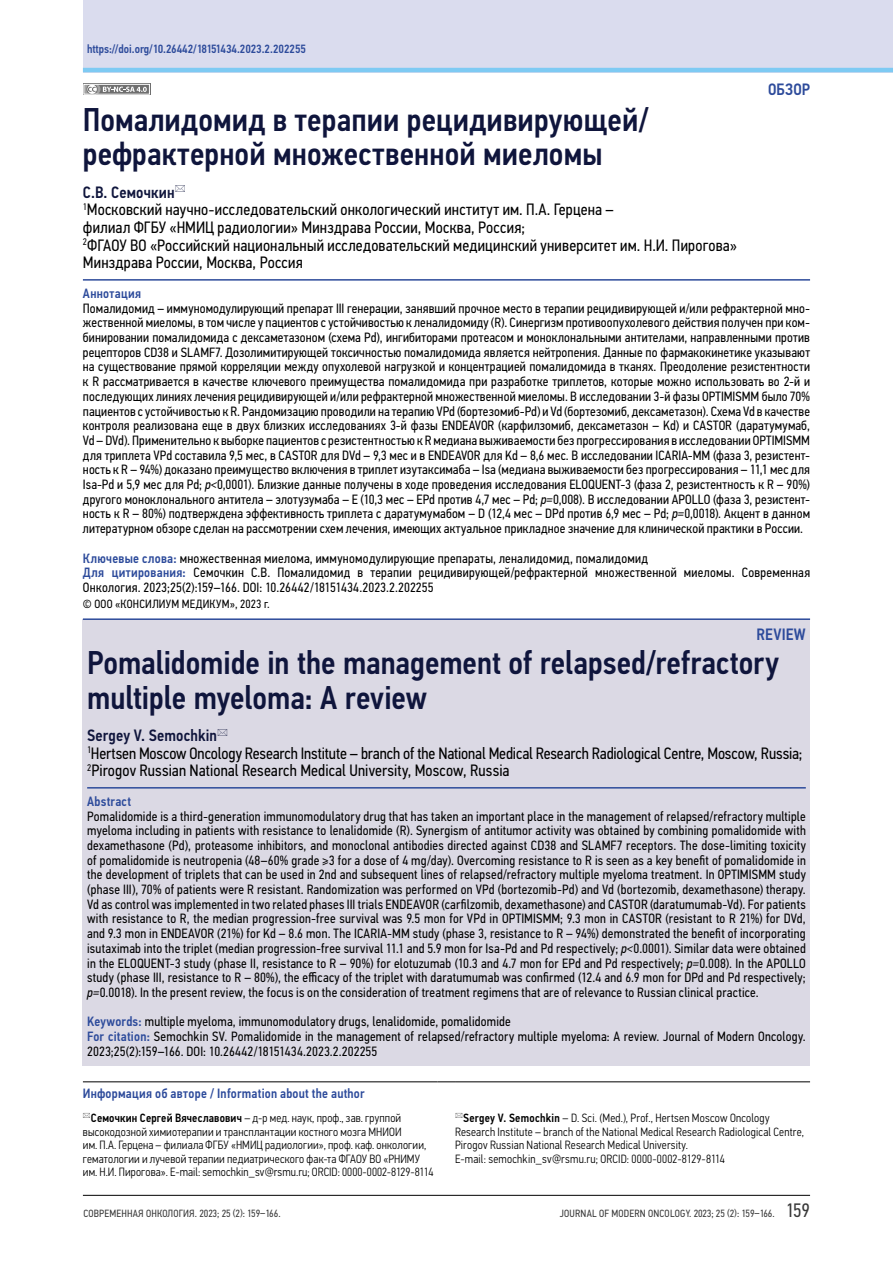
<style>
.page{position:relative;width:893px;height:1263px;background:#fff}
.page>*{position:absolute;margin:0;border:0;box-sizing:border-box;transform-origin:0 0}
.t1{font:500 33px/34.2px "Eco Vector Cond";color:#0f153c}
.t2{font:16.5px/17.7px "Eco Vector Cond";letter-spacing:.01em;color:#000}
.t3{font:500 16.5px "Eco Vector Cond";letter-spacing:.01em;color:#2d4b9b}
.t4{font:13.5px/14.7px "Eco Vector Cond";letter-spacing:.015em;color:#000;text-align:justify}
.t5{font:500 13.5px "Eco Vector Cond";letter-spacing:.02em;color:#2d4b9b}
.t6{font:300 12px/13.5px "Eco Vector Cond";letter-spacing:.015em;color:#000}
.t7{font:500 12px "Eco Vector Cond";color:#2d4b9b}
.t8{font:12px "Eco Vector Cond";letter-spacing:.02em;color:#000}
.t9{font:10.5px "Eco Vector Cond";letter-spacing:.02em;color:#383838}
.s1{font-weight:500;color:#0f153c}
.s2{font-style:italic}
.s3{font-weight:500;color:#2d4b9b}
.s4{font-weight:500}
.s5{font-size:19.5px}
</style>
<div class="page">
<div style="left:83px;top:0;width:810px;height:72px;background:#dadcee"></div>
<svg style="left:100px;top:86px;width:48px;height:7px"></svg>
<svg style="left:103px;top:87px;width:44px;height:5px"></svg>
<svg style="left:85px;top:86px;width:3px;height:7px"></svg>
<svg style="left:91px;top:84px;width:10px;height:10px"></svg>
<div style="left:87px;top:84px;width:11px;height:11px;border:1px solid #6f6f6f;border-radius:50%"></div>
<svg style="left:88px;top:87px;width:8px;height:5px"></svg>
<div style="left:83px;top:84px;width:67px;height:11px;border:1px solid #fff"></div>
<hr style="left:83px;top:68px;width:810px;height:4px;background:#7ecaf3">
<hr style="left:83px;top:1195px;width:727px;height:1px;background:#000">
<div style="left:83px;top:619px;width:727px;height:446px;background:#dbd9e4"></div>
<hr style="left:83px;top:279px;width:727px;height:2px;background:#2d4b9b">
<hr style="left:83px;top:618px;width:727px;height:2px;background:#2d4b9b">
<hr style="left:87px;top:787px;width:719px;height:1px;background:#2d4b9b">
<hr style="left:83px;top:1081px;width:354px;height:1px;background:#000">
<svg style="left:437px;top:1081px;width:18px;height:1px"></svg>
<hr style="left:455px;top:1081px;width:355px;height:1px;background:#000">
<p class="t7" style="left:87px;top:42px;width:220px">https://doi.org/10.26442/18151434.2023.2.202255</p>
<p class="t3" style="left:768px;top:80px;width:44px">ОБЗОР</p>
<h1 class="t1" style="left:83px;top:103px;width:567px">Помалидомид в терапии рецидивирующей/ рефрактерной множественной миеломы</h1>
<p class="t2" style="left:83px;top:183px;width:656px"><span class="s1">С.В. Семочкин<br></span><sup>1</sup>Московский научно-исследовательский онкологический институт им. П.А. Герцена –<br>филиал ФГБУ «НМИЦ радиологии» Минздрава России, Москва, Россия;<br><sup>2</sup>ФГАОУ ВО «Российский национальный исследовательский медицинский университет им. Н.И. Пирогова» Минздрава России, Москва, Россия</p>
<p class="t5" style="left:83px;top:285px;width:60px">Аннотация</p>
<p class="t4" style="left:83px;top:301px;width:729px">Помалидомид – иммуномодулирующий препарат III генерации, занявший прочное место в терапии рецидивирующей и/или рефрактерной мно&shy;жественной миеломы, в том числе у пациентов с устойчивостью к леналидомиду (R). Синергизм противоопухолевого действия получен при ком&shy;бинировании помалидомида с дексаметазоном (схема Pd), ингибиторами протеасом и моноклональными антителами, направленными против рецепторов CD38 и SLAMF7. Дозолимитирующей токсичностью помалидомида является нейтропения. Данные по фармакокинетике указывают на существование прямой корреляции между опухолевой нагрузкой и концентрацией помалидомида в тканях. Преодоление резистентности к R рассматривается в качестве ключевого преимущества помалидомида при разработке триплетов, которые можно использовать во 2-й и последующих линиях лечения рецидивирующей и/или рефрактерной множественной миеломы. В исследовании 3-й фазы OPTIMISMM было 70% пациентов с устойчивостью к R. Рандомизацию проводили на терапию VPd (бортезомиб-Pd) и Vd (бортезомиб, дексаметазон). Схема Vd в качестве контроля реализована еще в двух близких исследованиях 3-й фазы ENDЕAVOR (карфилзомиб, дексаметазон – Kd) и CASTOR (даратумумаб, Vd – DVd). Применительно к выборке пациентов с резистентностью к R медиана выживаемости без прогрессирования в исследовании OPTIMISMM для триплета VPd составила 9,5 мес, в CASTOR для DVd – 9,3 мес и в ENDEAVOR для Kd – 8,6 мес. В исследовании ICARIA-MM (фаза 3, резистент&shy;ность к R – 94%) доказано преимущество включения в триплет изутаксимаба – Isa (медиана выживаемости без прогрессирования – 11,1 мес для Isa-Pd и 5,9 мес для Pd; <span class="s2">p&lt;</span>0,0001). Близкие данные получены в ходе проведения исследования ELOQUENT-3 (фаза 2, резистентность к R – 90%) другого моноклонального антитела – элотузумаба – E (10,3 мес – EPd против 4,7 мес – Pd; <span class="s2">p=</span>0,008). В исследовании APOLLO (фаза 3, резистент&shy;ность к R – 80%) подтверждена эффективность триплета с даратумумабом – D (12,4 мес – DPd против 6,9 мес – Pd; <span class="s2">p=</span>0,0018). Акцент в данном литературном обзоре сделан на рассмотрении схем лечения, имеющих актуальное прикладное значение для клинической практики в России.</p>
<p class="t4" style="left:83px;top:551px;width:729px;text-align:left"><span class="s3">Ключевые слова:</span> множественная миелома, иммуномодулирующие препараты, леналидомид, помалидомид<br><span class="s3">Для цитирования:</span> Семочкин С.В. Помалидомид в терапии рецидивирующей/рефрактерной множественной миеломы. Современная<br>Онкология. 2023;25(2):159–166. DOI: 10.26442/18151434.2023.2.202255</p>
<p class="t8" style="left:83px;top:597px;width:188px">© ООО «КОНСИЛИУМ МЕДИКУМ», 2023 г.</p>
<p class="t3" style="left:757px;top:625px;width:51px">REVIEW</p>
<h1 class="t1" style="left:87px;top:646px;width:693px">Pomalidomide in the management of relapsed/refractory multiple myeloma: A review</h1>
<p class="t2" style="left:87px;top:726px;width:717px"><span class="s1">Sergey V. Semochkin<br></span><sup>1</sup>Hertsen Moscow Oncology Research Institute – branch of the National Medical Research Radiological Centre, Moscow, Russia;<br><sup>2</sup>Pirogov Russian National Research Medical University, Moscow, Russia</p>
<p class="t5" style="left:87px;top:793px;width:45px">Abstract</p>
<p class="t4" style="left:87px;top:808px;width:720px">Pomalidomide is a third-generation immunomodulatory drug that has taken an important place in the management of relapsed/refractory multiple myeloma including in patients with resistance to lenalidomide (R). Synergism of antitumor activity was obtained by combining pomalidomide with dexamethasone (Pd), proteasome inhibitors, and monoclonal antibodies directed against CD38 and SLAMF7 receptors. The dose-limiting toxicity of pomalidomide is neutropenia (48–60% grade ≥3 for a dose of 4 mg/day). Overcoming resistance to R is seen as a key benefit of pomalidomide in the development of triplets that can be used in 2nd and subsequent lines of relapsed/refractory multiple myeloma treatment. In OPTIMISMM study (phase III), 70% of patients were R resistant. Randomization was performed on VPd (bortezomib-Pd) and Vd (bortezomib, dexamethasone) therapy.<br>Vd as control was implemented in two related phases III trials ENDEAVOR (carfilzomib, dexamethasone) and CASTOR (daratumumab-Vd). For patients with resistance to R, the median progression-free survival was 9.5 mon for VPd in OPTIMISMM; 9.3 mon in CASTOR (resistant to R 21%) for DVd, and 9.3 mon in ENDEAVOR (21%) for Kd – 8.6 mon. The ICARIA-MM study (phase 3, resistance to R – 94%) demonstrated the benefit of incorporating isutaximab into the triplet (median progression-free survival 11.1 and 5.9 mon for Isa-Pd and Pd respectively; <span class="s2">p&lt;</span>0.0001). Similar data were obtained in the ELOQUENT-3 study (phase II, resistance to R – 90%) for elotuzumab (10.3 and 4.7 mon for EPd and Pd respectively; <span class="s2">p=</span>0.008). In the APOLLO study (phase III, resistance to R – 80%), the efficacy of the triplet with daratumumab was confirmed (12.4 and 6.9 mon for DPd and Pd respectively; <span class="s2">p=</span>0.0018). In the present review, the focus is on the consideration of treatment regimens that are of relevance to Russian clinical practice.</p>
<p class="t4" style="left:87px;top:1014px;width:720px;text-align:left"><span class="s3">Keywords:</span> multiple myeloma, immunomodulatory drugs, lenalidomide, pomalidomide<br><span class="s3">For citation:</span> Semochkin SV. Pomalidomide in the management of relapsed/refractory multiple myeloma: A review. Journal of Modern Oncology.<br>2023;25(2):159–166. DOI: 10.26442/18151434.2023.2.202255</p>
<p class="t5" style="left:83px;top:1085px;width:283px">Информация об авторе / Information about the author</p>
<p class="t6" style="left:83px;top:1111px;width:352px;text-indent:8px"><span class="s4">Семочкин Сергей Вячеславович</span> – д-р мед. наук, проф., зав. группой высокодозной химиотерапии и трансплантации костного мозга МНИОИ<br>им. П.А. Герцена – филиала ФГБУ «НМИЦ радиологии», проф. каф. онкологии, гематологии и лучевой терапии педиатрического фак-та ФГАОУ ВО «РНИМУ им. Н.И. Пирогова». E-mail: semochkin_sv@rsmu.ru; ORCID: 0000-0002-8129-8114</p>
<p class="t6" style="left:455px;top:1111px;width:350px;text-indent:8px"><span class="s4">Sergey V. Semochkin</span> – D. Sci. (Med.), Prof., Hertsen Moscow Oncology Research Institute – branch of the National Medical Research Radiological Centre, Pirogov Russian National Research Medical University.<br>E-mail: semochkin_sv@rsmu.ru; ORCID: 0000-0002-8129-8114</p>
<p class="t9" style="left:84px;top:1208px;width:199px">СОВРЕМЕННАЯ ОНКОЛОГИЯ. 2023; 25 (2): 159–166.</p>
<p class="t9" style="left:560px;top:1208px;width:252px">JOURNAL OF MODERN ONCOLOGY. 2023; 25 (2): 159–166. <span class="s5">159</span></p>
</div>
